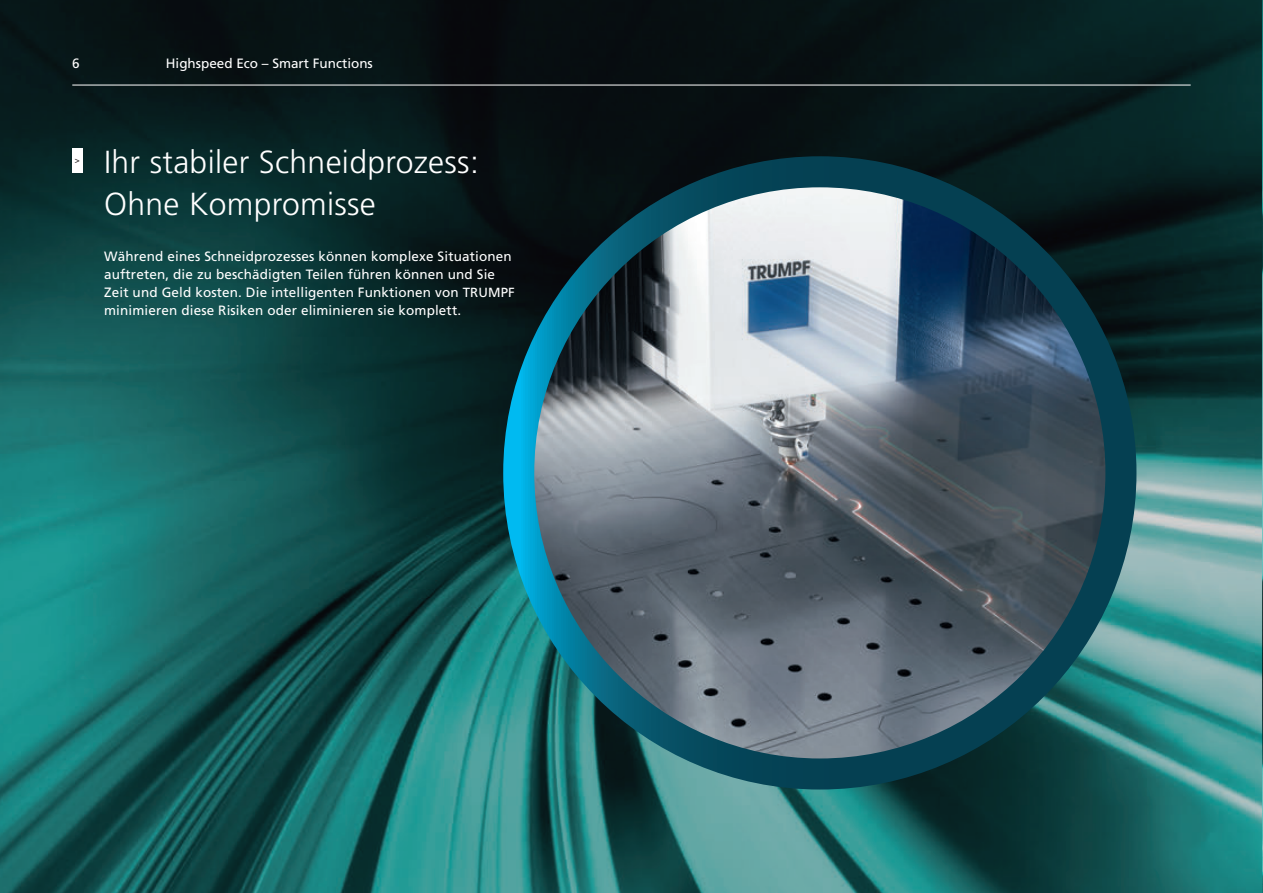
<style>
.page{position:relative;width:1263px;height:893px;background:#fff}
.page>*{position:absolute;margin:0;border:0;box-sizing:border-box;transform-origin:0 0}
.t1{font:300 31.8px/42px "Frutiger";letter-spacing:.01em;color:#fff}
.t2{font:13.5px/18px "Frutiger";letter-spacing:.01em;color:#fff}
.t3{font:8.25px "Frutiger";color:#231f20}
.s1{font-size:13.2px}
</style>
<div class="page">
<img style="left:0;top:0;width:1262px;height:893px">
<hr style="left:1262px;top:0;width:1px;height:893px;background:#231f20">
<img style="left:519px;top:179px;width:602px;height:595px">
<div style="left:503px;top:156px;width:633px;height:633px;border:31px solid #fff;border-radius:50%"></div>
<div style="left:72px;top:149px;width:10px;height:24px;background:#fff"></div>
<hr style="left:72px;top:85px;width:1119px;height:1px;background:#fff">
<p class="t2" style="left:72px;top:54px;width:9px">6</p>
<p class="t2" style="left:166px;top:54px;width:209px">Highspeed Eco – Smart Functions</p>
<p class="t3" style="left:75px;top:155px;width:6px">&gt;</p>
<h1 class="t1" style="left:104px;top:141px;width:376px">Ihr stabiler Schneidprozess:<br>Ohne Kompromisse</h1>
<p class="t2" style="left:104px;top:247px;width:412px">Während eines Schneidprozesses können komplexe Situationen auftreten, die zu beschädigten Teilen führen können und Sie Zeit und Geld kosten. Die intelligenten Funktionen von <span class="s1">TRUMPF </span>minimieren diese Risiken oder eliminieren sie komplett.</p>
</div>
